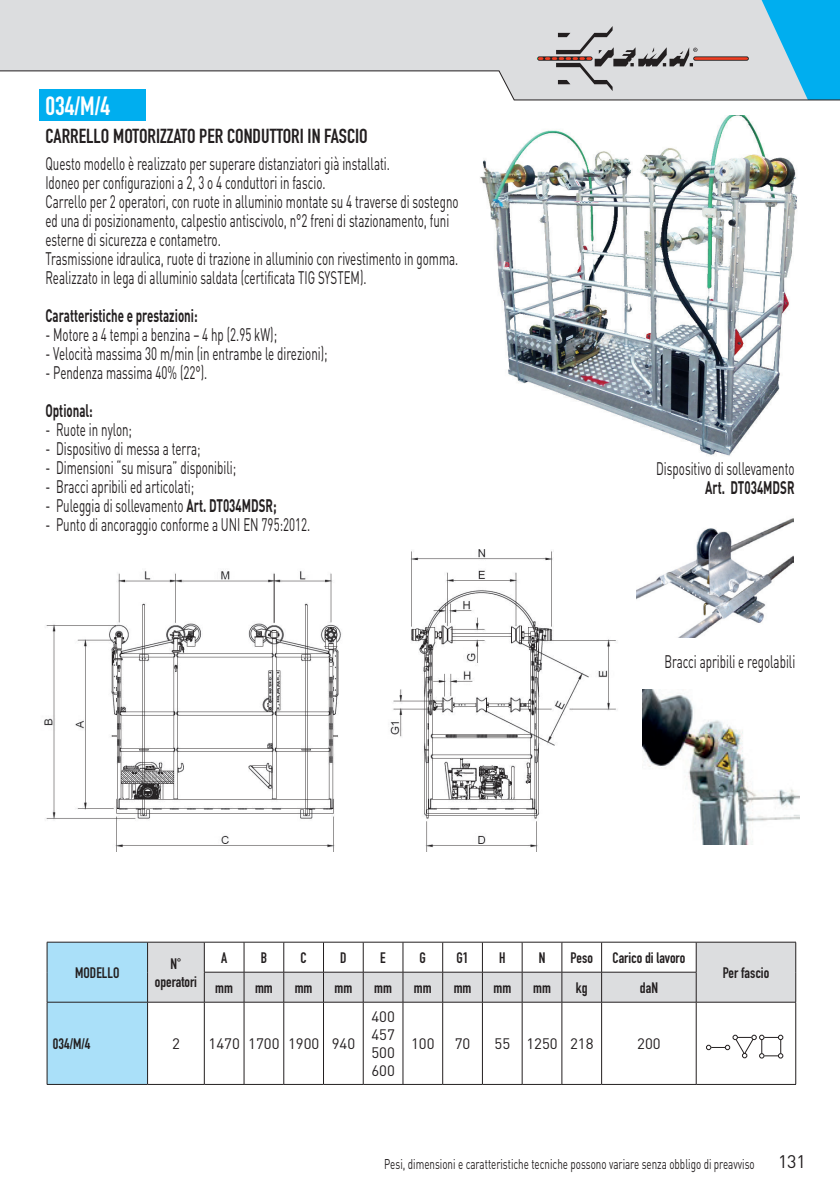
<style>
.page{position:relative;width:840px;height:1191px;background:#fff}
.page>*{position:absolute;margin:0;border:0;box-sizing:border-box;transform-origin:0 0}
.t1{font:26px "DIN Engschrift Std";color:#fff}
.t2{font:20px "DIN Engschrift Std";color:#231f20}
.t3{font:18px/19px "DIN";color:#231f20;scale:.64 1}
.t4{font:700 18px "DIN";color:#231f20;scale:.64 1}
.t5{font:18px "DIN";color:#231f20}
.t6{font:15px/18px "DIN Engschrift Std";color:#231f20;text-align:center}
.t7{font:15px/18px "DIN";color:#231f20;text-align:justify}
.t8{font:14px "DIN";color:#231f20;scale:.7 1}
.s1{font-weight:700}
</style>
<div class="page">
<svg style="left:0;top:0;width:537px;height:100px"></svg>
<img style="left:480px;top:115px;width:317px;height:341px">
<img style="left:642px;top:689px;width:157px;height:156px">
<hr style="left:47px;top:941px;width:100px;height:1px;background:#231f20">
<hr style="left:147px;top:941px;width:57px;height:1px;background:#231f20">
<hr style="left:204px;top:941px;width:40px;height:1px;background:#231f20">
<hr style="left:244px;top:941px;width:39px;height:1px;background:#231f20">
<hr style="left:283px;top:941px;width:40px;height:1px;background:#231f20">
<hr style="left:323px;top:941px;width:40px;height:1px;background:#231f20">
<hr style="left:363px;top:941px;width:40px;height:1px;background:#231f20">
<hr style="left:403px;top:941px;width:39px;height:1px;background:#231f20">
<hr style="left:442px;top:941px;width:40px;height:1px;background:#231f20">
<hr style="left:482px;top:941px;width:40px;height:1px;background:#231f20">
<hr style="left:522px;top:941px;width:39px;height:1px;background:#231f20">
<hr style="left:561px;top:941px;width:40px;height:1px;background:#231f20">
<hr style="left:601px;top:941px;width:94px;height:1px;background:#231f20">
<hr style="left:695px;top:941px;width:100px;height:1px;background:#231f20">
<hr style="left:795px;top:942px;width:1px;height:30px;background:#231f20">
<hr style="left:795px;top:972px;width:1px;height:30px;background:#231f20">
<hr style="left:47px;top:1084px;width:100px;height:1px;background:#231f20">
<hr style="left:795px;top:1002px;width:1px;height:82px;background:#231f20">
<hr style="left:147px;top:1084px;width:57px;height:1px;background:#231f20">
<hr style="left:204px;top:1084px;width:40px;height:1px;background:#231f20">
<hr style="left:244px;top:1084px;width:39px;height:1px;background:#231f20">
<hr style="left:283px;top:1084px;width:40px;height:1px;background:#231f20">
<hr style="left:323px;top:1084px;width:40px;height:1px;background:#231f20">
<hr style="left:363px;top:1084px;width:40px;height:1px;background:#231f20">
<hr style="left:403px;top:1084px;width:39px;height:1px;background:#231f20">
<hr style="left:442px;top:1084px;width:40px;height:1px;background:#231f20">
<hr style="left:482px;top:1084px;width:40px;height:1px;background:#231f20">
<hr style="left:522px;top:1084px;width:39px;height:1px;background:#231f20">
<hr style="left:561px;top:1084px;width:40px;height:1px;background:#231f20">
<hr style="left:601px;top:1084px;width:94px;height:1px;background:#231f20">
<hr style="left:695px;top:1084px;width:100px;height:1px;background:#231f20">
<img style="left:44px;top:549px;width:574px;height:302px">
<img style="left:636px;top:518px;width:157px;height:119px">
<div style="left:40px;top:89px;width:106px;height:31px;background:#00aeef"></div>
<svg style="left:47px;top:942px;width:748px;height:142px"></svg>
<svg style="left:537px;top:0;width:303px;height:100px;background:#a9c8d5"></svg>
<h1 class="t1" style="left:45px;top:91px;width:66px">034/M/4</h1>
<p class="t2" style="left:45px;top:124px;width:323px">CARRELLO MOTORIZZATO PER CONDUTTORI IN FASCIO</p>
<p class="t3" style="left:45px;top:153px;width:646px">Questo modello è realizzato per superare distanziatori già installati.<br>Idoneo per configurazioni a 2, 3 o 4 conduttori in fascio.<br>Carrello per 2 operatori, con ruote in alluminio montate su 4 traverse di sostegno ed una di posizionamento, calpestio antiscivolo, n°2 freni di stazionamento, funi esterne di sicurezza e contametro.<br>Trasmissione idraulica, ruote di trazione in alluminio con rivestimento in gomma.<br>Realizzato in lega di alluminio saldata (certificata TIG SYSTEM).</p>
<p class="t4" style="left:45px;top:303px;width:239px">Caratteristiche e prestazioni:</p>
<p class="t3" style="left:45px;top:324px;width:363px">- Motore a 4 tempi a benzina – 4 hp (2.95 kW);</p>
<p class="t3" style="left:45px;top:343px;width:442px">- Velocità massima 30 m/min (in entrambe le direzioni);</p>
<p class="t3" style="left:45px;top:362px;width:254px">- Pendenza massima 40% (22°).</p>
<p class="t4" style="left:45px;top:398px;width:76px">Optional:</p>
<p class="t3" style="left:45px;top:419px;width:137px">- Ruote in nylon;</p>
<p class="t3" style="left:45px;top:438px;width:244px">- Dispositivo di messa a terra;</p>
<p class="t3" style="left:45px;top:457px;width:299px">- Dimensioni “su misura” disponibili;</p>
<p class="t3" style="left:45px;top:476px;width:234px">- Bracci apribili ed articolati;</p>
<p class="t3" style="left:45px;top:495px;width:363px">- Puleggia di sollevamento <span class="s1">Art. DT034MDSR;</span></p>
<p class="t3" style="left:45px;top:514px;width:415px">- Punto di ancoraggio conforme a UNI EN 795:2012.</p>
<p class="t3" style="left:655px;top:459px;width:217px">Dispositivo di sollevamento</p>
<p class="t4" style="left:704px;top:476px;width:141px">Art. DT034MDSR</p>
<p class="t3" style="left:664px;top:652px;width:206px">Bracci apribili e regolabili</p>
<p class="t6" style="left:75px;top:963px;width:46px">MODELLO</p>
<p class="t6" style="left:155px;top:954px;width:44px">N° operatori</p>
<p class="t6" style="left:221px;top:948px;width:8px">A</p>
<p class="t6" style="left:260px;top:948px;width:8px">B</p>
<p class="t6" style="left:300px;top:948px;width:8px">C</p>
<p class="t6" style="left:340px;top:948px;width:8px">D</p>
<p class="t6" style="left:380px;top:948px;width:7px">E</p>
<p class="t6" style="left:419px;top:948px;width:8px">G</p>
<p class="t6" style="left:456px;top:948px;width:13px">G1</p>
<p class="t6" style="left:499px;top:948px;width:8px">H</p>
<p class="t6" style="left:538px;top:948px;width:8px">N</p>
<p class="t6" style="left:570px;top:948px;width:24px">Peso</p>
<p class="t6" style="left:612px;top:948px;width:74px">Carico di lavoro</p>
<p class="t6" style="left:215px;top:978px;width:19px">mm</p>
<p class="t6" style="left:255px;top:978px;width:19px">mm</p>
<p class="t6" style="left:294px;top:978px;width:19px">mm</p>
<p class="t6" style="left:334px;top:978px;width:19px">mm</p>
<p class="t6" style="left:374px;top:978px;width:19px">mm</p>
<p class="t6" style="left:414px;top:978px;width:19px">mm</p>
<p class="t6" style="left:453px;top:978px;width:19px">mm</p>
<p class="t6" style="left:493px;top:978px;width:19px">mm</p>
<p class="t6" style="left:533px;top:978px;width:19px">mm</p>
<p class="t6" style="left:575px;top:978px;width:13px">kg</p>
<p class="t6" style="left:639px;top:978px;width:20px">daN</p>
<p class="t6" style="left:53px;top:1034px;width:39px">034/M/4</p>
<p class="t7" style="left:172px;top:1034px;width:9px">2</p>
<p class="t7" style="left:208px;top:1034px;width:148px">1470 1700 1900 940</p>
<p class="t7" style="left:371px;top:1007px;width:25px">400<br>457<br>500<br>600</p>
<p class="t7" style="left:411px;top:1034px;width:25px">100</p>
<p class="t7" style="left:454px;top:1034px;width:17px">70</p>
<p class="t7" style="left:494px;top:1034px;width:100px">55 1250 218</p>
<p class="t7" style="left:637px;top:1034px;width:25px">200</p>
<p class="t6" style="left:722px;top:963px;width:48px">Per fascio</p>
<p class="t8" style="left:384px;top:1155px;width:530px">Pesi, dimensioni e caratteristiche tecniche possono variare senza obbligo di preavviso</p>
<p class="t5" style="left:777px;top:1150px;width:29px">131</p>
</div>
